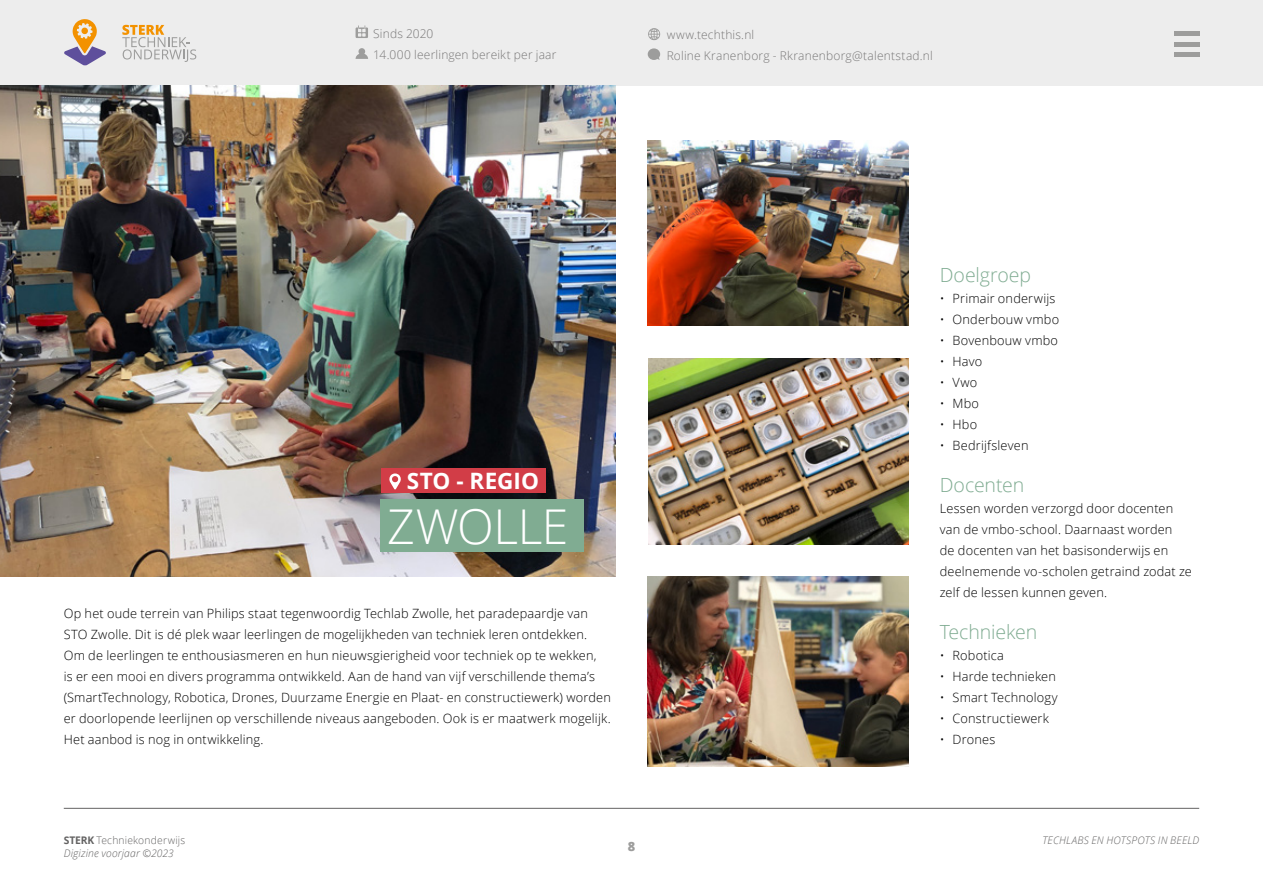
<style>
.page{position:relative;width:1263px;height:893px;background:#fff}
.page>*{position:absolute;margin:0;border:0;box-sizing:border-box;transform-origin:0 0}
.t1{font:300 48px "Open Sans";letter-spacing:-.005em;color:#fff}
.t2{font:700 22.5px "Open Sans";color:#fff}
.t3{font:300 19.5px "Open Sans";letter-spacing:-.005em;color:#80ac92}
.t4{font:300 12.75px/21px "Open Sans";letter-spacing:.015em;color:#000}
.t5{font:800 12.75px "Open Sans";color:#9d9d9c}
.t6{font:300 12px/21px "Open Sans";letter-spacing:.015em;color:#787777}
.t7{font:italic 300 10.5px/13.5px "Open Sans";letter-spacing:.015em;color:#646363}
.s1{font-weight:700;font-style:normal}
.s2{font-style:normal}
</style>
<div class="page">
<div style="left:0;top:0;width:1263px;height:85px;background:#ededed"></div>
<hr style="left:1174px;top:32px;width:25px;height:4px;background:#9d9d9c">
<hr style="left:1174px;top:42px;width:25px;height:4px;background:#9d9d9c">
<div style="left:1174px;top:52px;width:25px;height:5px;background:#9d9d9c"></div>
<svg style="left:122px;top:25px;width:74px;height:37px"></svg>
<svg style="left:64px;top:19px;width:42px;height:47px"></svg>
<img style="left:0;top:85px;width:615px;height:492px">
<div style="left:648px;top:48px;width:12px;height:12px;background:#9d9d9c;border-radius:50%"></div>
<svg style="left:356px;top:25px;width:12px;height:13px"></svg>
<svg style="left:356px;top:48px;width:12px;height:11px"></svg>
<svg style="left:648px;top:28px;width:12px;height:12px"></svg>
<div style="left:381px;top:468px;width:165px;height:25px;background:#d23d47"></div>
<svg style="left:389px;top:473px;width:12px;height:17px"></svg>
<div style="left:381px;top:499px;width:203px;height:53px;background:#80ac92"></div>
<img style="left:647px;top:577px;width:261px;height:189px">
<img style="left:647px;top:140px;width:261px;height:186px">
<img style="left:648px;top:359px;width:260px;height:185px">
<hr style="left:64px;top:808px;width:1135px;height:1px;background:#646363">
<p class="t6" style="left:373px;top:23px;width:185px">Sinds 2020<br>14.000 leerlingen bereikt per jaar</p>
<p class="t6" style="left:667px;top:24px;width:268px">www.techthis.nl<br>Roline Kranenborg - Rkranenborg@talentstad.nl</p>
<h2 class="t2" style="left:407px;top:465px;width:134px">STO - REGIO</h2>
<h1 class="t1" style="left:387px;top:494px;width:183px">ZWOLLE</h1>
<p class="t4" style="left:64px;top:602px;width:549px">Op het oude terrein van Philips staat tegenwoordig Techlab Zwolle, het paradepaardje van STO Zwolle. Dit is dé plek waar leerlingen de mogelijkheden van techniek leren ontdekken.<br>Om de leerlingen te enthousiasmeren en hun nieuwsgierigheid voor techniek op te wekken,<br>is er een mooi en divers programma ontwikkeld. Aan de hand van vijf verschillende thema’s (SmartTechnology, Robotica, Drones, Duurzame Energie en Plaat- en constructiewerk) worden er doorlopende leerlijnen op verschillende niveaus aangeboden. Ook is er maatwerk mogelijk.<br>Het aanbod is nog in ontwikkeling.</p>
<h3 class="t3" style="left:940px;top:261px;width:93px">Doelgroep</h3>
<p class="t4" style="left:940px;top:287px;width:117px">• Primair onderwijs</p>
<p class="t4" style="left:940px;top:308px;width:121px">• Onderbouw vmbo</p>
<p class="t4" style="left:940px;top:329px;width:120px">• Bovenbouw vmbo</p>
<p class="t4" style="left:940px;top:350px;width:44px">• Havo</p>
<p class="t4" style="left:940px;top:371px;width:39px">• Vwo</p>
<p class="t4" style="left:940px;top:392px;width:41px">• Mbo</p>
<p class="t4" style="left:940px;top:413px;width:39px">• Hbo</p>
<p class="t4" style="left:940px;top:434px;width:90px">• Bedrijfsleven</p>
<h3 class="t3" style="left:940px;top:471px;width:86px">Docenten</h3>
<p class="t4" style="left:940px;top:497px;width:253px">Lessen worden verzorgd door docenten van de vmbo-school. Daarnaast worden<br>de docenten van het basisonderwijs en deelnemende vo-scholen getraind zodat ze zelf de lessen kunnen geven.</p>
<h3 class="t3" style="left:940px;top:618px;width:99px">Technieken</h3>
<p class="t4" style="left:940px;top:644px;width:66px">• Robotica</p>
<p class="t4" style="left:940px;top:665px;width:118px">• Harde technieken</p>
<p class="t4" style="left:940px;top:686px;width:119px">• Smart Technology</p>
<p class="t4" style="left:940px;top:707px;width:111px">• Constructiewerk</p>
<p class="t4" style="left:940px;top:728px;width:57px">• Drones</p>
<p class="t7" style="left:64px;top:833px;width:123px"><span class="s1">STERK</span> <span class="s2">Techniekonderwijs<br></span>Digizine voorjaar ©2023</p>
<p class="t7" style="left:1042px;top:833px;width:158px">TECHLABS EN HOTSPOTS IN BEELD</p>
<p class="t5" style="left:628px;top:836px;width:9px">8</p>
</div>
